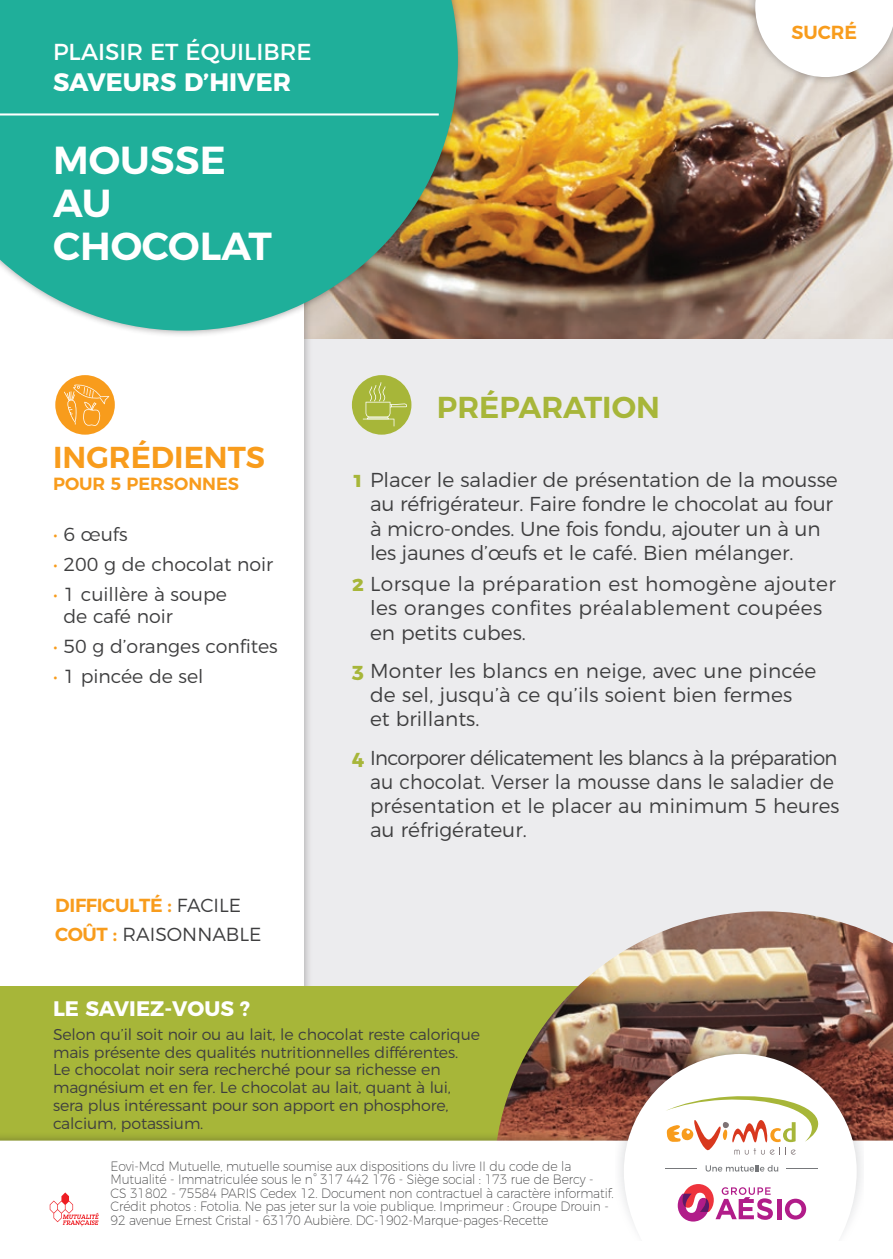
<style>
.page{position:relative;width:893px;height:1259px;background:#fff}
.page>*{position:absolute;margin:0;border:0;box-sizing:border-box;transform-origin:0 0}
.t1{font:600 39px/42.9px "Montserrat";color:#fff}
.t2{font:600 30.3px "Montserrat";color:#f89c1c}
.t3{font:600 30.3px "Montserrat";color:#a7b639}
.t4{font:700 25.2px "Montserrat";color:#fff}
.t5{font:23.1px "Montserrat";color:#fff}
.t6{font:700 21px "Montserrat";color:#fff}
.Style_de_paragraphe{font:300 20.1px/24.3px "Montserrat";color:#3e3e3f}
.Style_de_paragraphe-2{font:300 20.1px/24.3px "Montserrat";letter-spacing:.02em;color:#3e3e3f}
.t7{font:300 18.9px/22.8px "Montserrat";color:#3e3e3f}
.t8{font:600 18.9px "Montserrat";letter-spacing:-.02em;color:#f89c1c}
.t9{font:600 17.7px "Montserrat";color:#f89c1c}
.t10{font:300 15.6px/18px "Montserrat";letter-spacing:-.01em;color:#3e3e3f}
.colonne_gauche_2013{font:200 13.5px/13.5px "Montserrat";letter-spacing:-.01em;color:#3e3e3f;scale:.92 1}
.s1{color:#f89c1c}
.s2{font-weight:300;color:#3e3e3f}
.s3{font-weight:600;color:#f89c1c}
.s4{font-weight:700;color:#a7b639}
</style>
<div class="page">
<div style="left:0;top:0;width:893px;height:986px;background:#ececee"></div>
<img style="left:465px;top:0;width:428px;height:338px">
<div style="left:0;top:170px;width:312px;height:849px;background:#231f20;opacity:.4"></div>
<div style="left:0;top:179px;width:303px;height:830px;background:#fff"></div>
<div style="left:0;top:986px;width:893px;height:269px;background:#a7b639"></div>
<img style="left:531px;top:911px;width:362px;height:134px">
<div style="left:352px;top:375px;width:59px;height:60px;background:#a7b639;border-radius:50%"></div>
<svg style="left:363px;top:382px;width:44px;height:44px"></svg>
<div style="left:55px;top:375px;width:60px;height:60px;background:#f89c1c;border-radius:50%"></div>
<svg style="left:64px;top:384px;width:45px;height:42px"></svg>
<div style="left:0;top:0;width:465px;height:338px;background:#231f20;opacity:.4"></div>
<svg style="left:0;top:0;width:458px;height:331px;background:#33ac97"></svg>
<div style="left:746px;top:0;width:147px;height:86px;background:#231f20;opacity:.4"></div>
<svg style="left:755px;top:0;width:138px;height:77px;background:#f6f5f3"></svg>
<hr style="left:0;top:113px;width:439px;height:2px;background:#fff">
<div style="left:0;top:1045px;width:893px;height:214px;background:#231f20;opacity:.4"></div>
<svg style="left:0;top:1054px;width:893px;height:188px;fill:#fff"></svg>
<svg style="left:616px;top:1093px;width:248px;height:149px;background:#efe0e0"></svg>
<svg style="left:50px;top:1192px;width:49px;height:34px;background:#fbd8d9"></svg>
<div style="left:0;top:1242px;width:893px;height:17px;background:#fff"></div>
<p class="t5" style="left:53px;top:34px;width:260px">PLAISIR ET ÉQUILIBRE</p>
<p class="t4" style="left:53px;top:61px;width:239px">SAVEURS D’HIVER</p>
<p class="t1" style="left:53px;top:135px;width:220px">MOUSSE<br>AU<br>CHOCOLAT</p>
<p class="t8" style="left:791px;top:17px;width:67px">SUCRÉ</p>
<p class="t2" style="left:53px;top:433px;width:214px">INGRÉDIENTS</p>
<p class="t9" style="left:53px;top:469px;width:188px">POUR 5 PERSONNES</p>
<p class="t7" style="left:53px;top:521px;width:76px"><span class="s1">•</span> 6 œufs</p>
<p class="t7" style="left:53px;top:551px;width:222px"><span class="s1">•</span> 200 g de chocolat noir</p>
<p class="t7" style="left:63px;top:581px;width:165px;text-indent:-10px"><span class="s1">•</span> 1 cuillère à soupe de café noir</p>
<p class="t7" style="left:53px;top:633px;width:226px"><span class="s1">•</span> 50 g d’oranges confites</p>
<p class="t7" style="left:53px;top:663px;width:152px"><span class="s1">•</span> 1 pincée de sel</p>
<p class="t8" style="left:55px;top:889px;width:187px">DIFFICULTÉ : <span class="s2">FACILE</span></p>
<p class="t7" style="left:55px;top:921px;width:208px"><span class="s3">COÛT :</span> RAISONNABLE</p>
<p class="t3" style="left:437px;top:382px;width:225px">PRÉPARATION</p>
<p class="Style_de_paragraphe" style="left:370px;top:466px;width:469px;text-indent:-18px"><span class="s4">1</span> Placer le saladier de présentation de la mousse au réfrigérateur. Faire fondre le chocolat au four à micro-ondes. Une fois fondu, ajouter un à un les jaunes d’œufs et le café. Bien mélanger.</p>
<p class="Style_de_paragraphe-2" style="left:370px;top:570px;width:467px;text-indent:-18px"><span class="s4">2</span> Lorsque la préparation est homogène ajouter les oranges confites préalablement coupées en petits cubes.</p>
<p class="Style_de_paragraphe" style="left:370px;top:657px;width:448px;text-indent:-18px"><span class="s4">3</span> Monter les blancs en neige, avec une pincée de sel, jusqu’à ce qu’ils soient bien fermes et brillants.</p>
<p class="Style_de_paragraphe" style="left:370px;top:744px;width:471px;text-indent:-18px"><span class="s4">4</span> Incorporer délicatement les blancs à la préparation au chocolat. Verser la mousse dans le saladier de présentation et le placer au minimum 5 heures au réfrigérateur.</p>
<p class="t6" style="left:53px;top:991px;width:199px">LE SAVIEZ-VOUS ?</p>
<p class="t10" style="left:53px;top:1024px;width:428px">Selon qu’il soit noir ou au lait, le chocolat reste calorique mais présente des qualités nutritionnelles différentes.<br>Le chocolat noir sera recherché pour sa richesse en magnésium et en fer. Le chocolat au lait, quant à lui, sera plus intéressant pour son apport en phosphore, calcium, potassium.</p>
<p class="colonne_gauche_2013" style="left:111px;top:1158px;width:549px">Eovi-Mcd Mutuelle, mutuelle soumise aux dispositions du livre II du code de la Mutualité - Immatriculée sous le n° 317 442 176 - Siège social : 173 rue de Bercy -<br>CS 31802 - 75584 PARIS Cedex 12. Document non contractuel à caractère informatif.<br>Crédit photos : Fotolia. Ne pas jeter sur la voie publique. Imprimeur : Groupe Drouin - 92 avenue Ernest Cristal - 63170 Aubière. DC-1902-Marque-pages-Recette</p>
</div>
